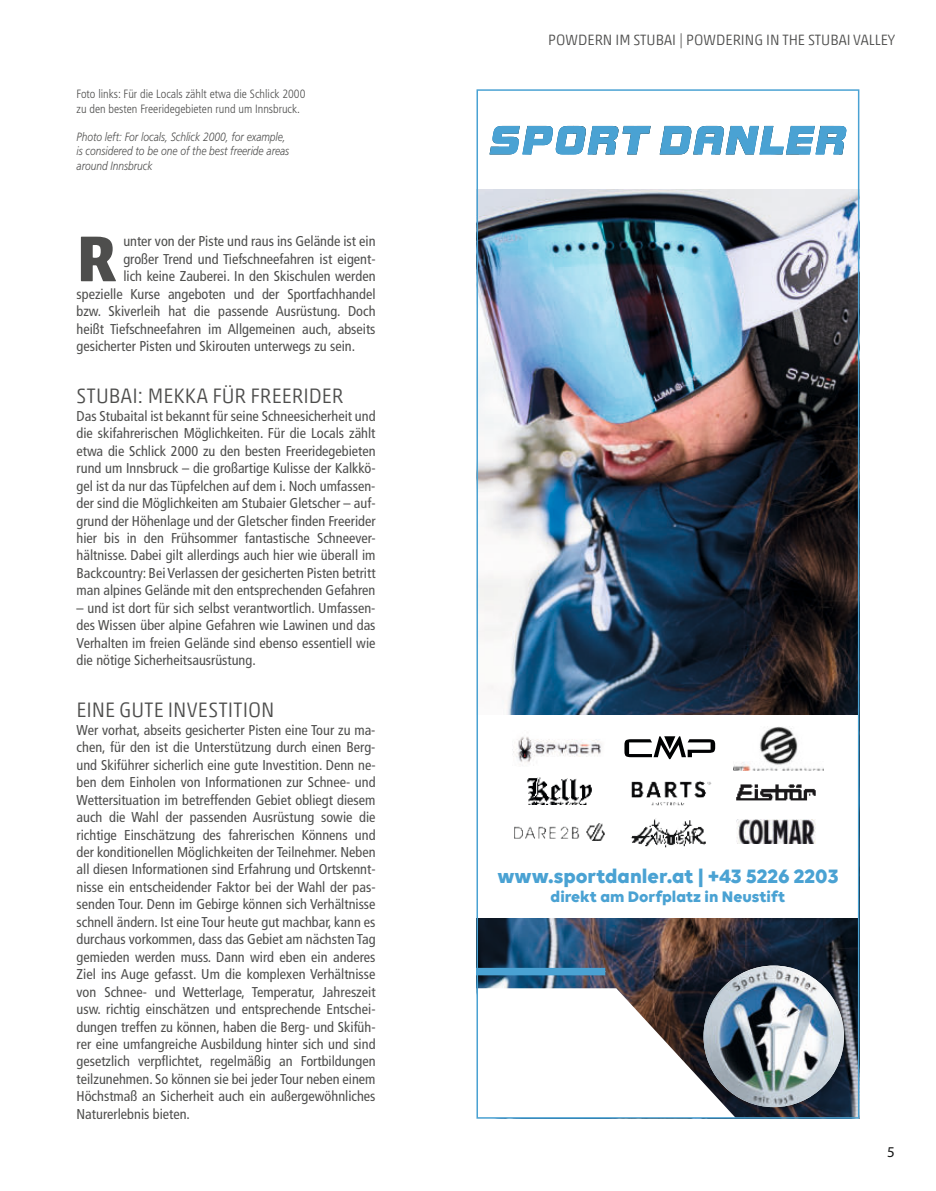
<style>
.page{position:relative;width:936px;height:1191px;background:#fff}
.page>*{position:absolute;margin:0;border:0;box-sizing:border-box;transform-origin:0 0}
.t1{font:700 65.55px "Akko Std";color:#4e4e4d}
.t2{font:300 21px "Akko Pro";letter-spacing:.005em;color:#4e4e4d}
.t3{font:20.85px ".notdef";color:#4aa2d3}
.t4{font:16.5px ".notdef";color:#4aa2d3}
.t5{font:300 15px "Akko Pro";color:#4e4e4d}
.t6{font:15px "Myriad Pro";color:#151616}
.t7{font:condensed 14.25px/17.4px "Frutiger LT Std";color:#4e4e4d;text-align:justify}
.t8{font:italic 300 12px/14.2px "Frutiger LT Std";color:#4e4e4d;scale:.85 1}
.t9{font:300 condensed 12px/14.2px "Frutiger LT Std";color:#4e4e4d}
</style>
<div class="page">
<img style="left:476px;top:89px;width:383px;height:1029px">
<svg style="left:608px;top:847px;width:125px;height:12px"></svg>
<p class="t9" style="left:77px;top:88px;width:230px">Foto links: Für die Locals zählt etwa die Schlick 2000 zu den besten Freeridegebieten rund um Innsbruck.</p>
<p class="t8" style="left:77px;top:130px;width:252px">Photo left: For locals, Schlick 2000, for example, is considered to be one of the best freeride areas around Innsbruck</p>
<h1 class="t1" style="left:77px;top:220px;width:42px">R</h1>
<p class="t7" style="left:123px;top:233px;width:254px">unter von der Piste und raus ins Gelände ist ein</p>
<p class="t7" style="left:123px;top:250px;width:254px">großer Trend und Tiefschneefahren ist eigent-</p>
<p class="t7" style="left:123px;top:268px;width:254px">lich keine Zauberei. In den Skischulen werden</p>
<p class="t7" style="left:77px;top:285px;width:300px">spezielle Kurse angeboten und der Sportfachhandel</p>
<p class="t7" style="left:77px;top:303px;width:300px">bzw. Skiverleih hat die passende Ausrüstung. Doch</p>
<p class="t7" style="left:77px;top:320px;width:300px">heißt Tiefschneefahren im Allgemeinen auch, abseits</p>
<p class="t7" style="left:77px;top:338px;width:280px">gesicherter Pisten und Skirouten unterwegs zu sein.</p>
<h2 class="t2" style="left:77px;top:383px;width:268px">STUBAI: MEKKA FÜR FREERIDER</h2>
<p class="t7" style="left:77px;top:407px;width:300px">Das Stubaital ist bekannt für seine Schneesicherheit und die skifahrerischen Möglichkeiten. Für die Locals zählt etwa die Schlick 2000 zu den besten Freeridegebieten rund um Innsbruck – die großartige Kulisse der Kalkkö&shy;gel ist da nur das Tüpfelchen auf dem i. Noch umfassen&shy;der sind die Möglichkeiten am Stubaier Gletscher – auf&shy;grund der Höhenlage und der Gletscher finden Freerider hier bis in den Frühsommer fantastische Schneever&shy;hältnisse. Dabei gilt allerdings auch hier wie überall im Backcountry: Bei Verlassen der gesicherten Pisten betritt man alpines Gelände mit den entsprechenden Gefahren</p>
<p class="t7" style="left:77px;top:599px;width:300px">– und ist dort für sich selbst verantwortlich. Umfassen&shy;des Wissen über alpine Gefahren wie Lawinen und das Verhalten im freien Gelände sind ebenso essentiell wie die nötige Sicherheitsausrüstung.</p>
<h2 class="t2" style="left:77px;top:697px;width:199px">EINE GUTE INVESTITION</h2>
<p class="t7" style="left:77px;top:721px;width:300px">Wer vorhat, abseits gesicherter Pisten eine Tour zu ma&shy;chen, für den ist die Unterstützung durch einen Berg&shy;und Skiführer sicherlich eine gute Investition. Denn ne&shy;ben dem Einholen von Informationen zur Schnee- und Wettersituation im betreffenden Gebiet obliegt diesem auch die Wahl der passenden Ausrüstung sowie die richtige Einschätzung des fahrerischen Könnens und der konditionellen Möglichkeiten der Teilnehmer. Neben all diesen Informationen sind Erfahrung und Ortskennt&shy;nisse ein entscheidender Faktor bei der Wahl der pas&shy;senden Tour. Denn im Gebirge können sich Verhältnisse schnell ändern. Ist eine Tour heute gut machbar, kann es durchaus vorkommen, dass das Gebiet am nächsten Tag gemieden werden muss. Dann wird eben ein anderes Ziel ins Auge gefasst. Um die komplexen Verhältnisse von Schnee- und Wetterlage, Temperatur, Jahreszeit usw. richtig einschätzen und entsprechende Entschei&shy;dungen treffen zu können, haben die Berg- und Skifüh&shy;rer eine umfangreiche Ausbildung hinter sich und sind gesetzlich verpflichtet, regelmäßig an Fortbildungen teilzunehmen. So können sie bei jeder Tour neben einem Höchstmaß an Sicherheit auch ein außergewöhnliches Naturerlebnis bieten.</p>
<p class="t5" style="left:548px;top:31px;width:348px">POWDERN IM STUBAI | POWDERING IN THE STUBAI VALLEY</p>
<h3 class="t3" style="left:497px;top:867px;width:342px">www.sportdanler.at | +43 5226 2203</h3>
<p class="t4" style="left:550px;top:890px;width:236px">direkt am Dorfplatz in Neustift</p>
<p class="t6" style="left:887px;top:1142px;width:9px">5</p>
</div>
